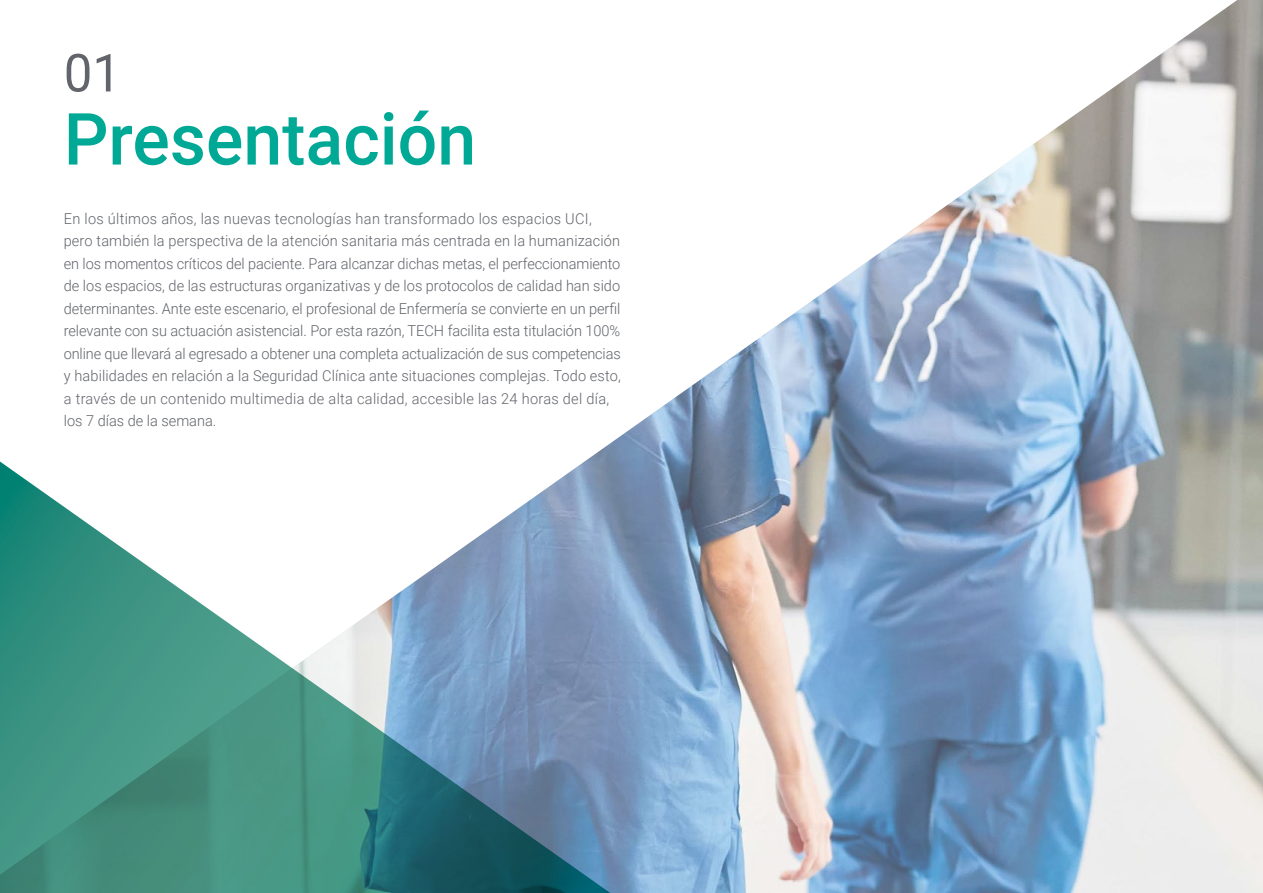
<style>
.page{position:relative;width:1263px;height:893px;background:#fff}
.page>*{position:absolute;margin:0;border:0;box-sizing:border-box;transform-origin:0 0}
.t1{font:500 72px "Roboto";color:#00a996}
.t2{font:52.5px "Roboto";color:#61646a}
.t3{font:300 15px/22.5px "Roboto";color:#61646a}
</style>
<div class="page">
<img style="left:606px;top:0;width:657px;height:893px">
<svg style="left:0;top:446px;width:640px;height:447px"></svg>
<h2 class="t2" style="left:64px;top:36px;width:59px">01</h2>
<h1 class="t1" style="left:64px;top:89px;width:414px">Presentación</h1>
<p class="t3" style="left:64px;top:207px;width:558px">En los últimos años, las nuevas tecnologías han transformado los espacios UCI, pero también la perspectiva de la atención sanitaria más centrada en la humanización en los momentos críticos del paciente. Para alcanzar dichas metas, el perfeccionamiento de los espacios, de las estructuras organizativas y de los protocolos de calidad han sido determinantes. Ante este escenario, el profesional de Enfermería se convierte en un perfil relevante con su actuación asistencial. Por esta razón, TECH facilita esta titulación 100% online que llevará al egresado a obtener una completa actualización de sus competencias y habilidades en relación a la Seguridad Clínica ante situaciones complejas. Todo esto, a través de un contenido multimedia de alta calidad, accesible las 24 horas del día, los 7 días de la semana.</p>
</div>
